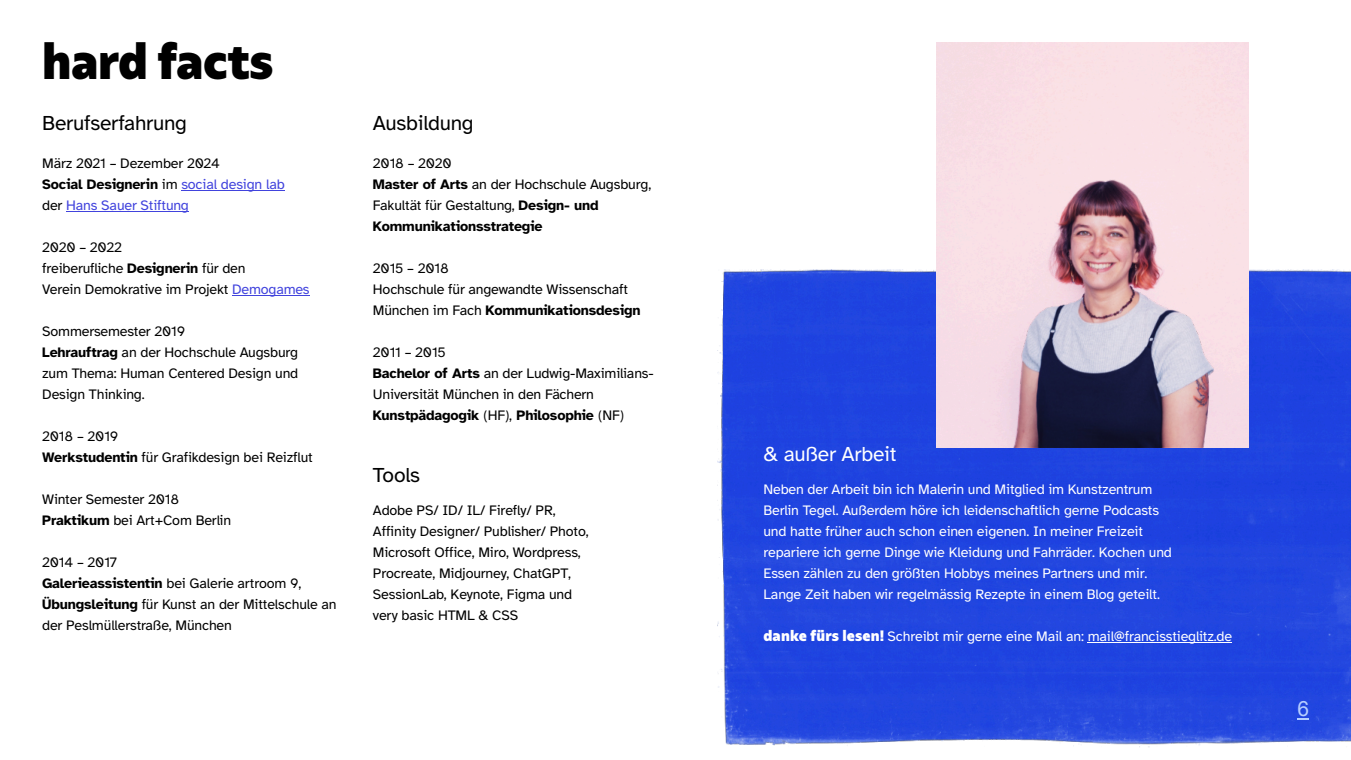
<style>
.page{position:relative;width:1351px;height:760px;background:#fff}
.page>*{position:absolute;margin:0;border:0;box-sizing:border-box;transform-origin:0 0}
.t1{font:47.25px "Norges Sans";letter-spacing:-.01em;color:#000}
.t2{font:21px "Atkinson Hyperlegible";letter-spacing:-.01em;color:#000}
.t3{font:21px "Atkinson Hyperlegible";letter-spacing:-.01em;color:#fff}
.t4{font:21px "Arial";color:#b6ceff}
.t5{font:14.25px "Atkinson Hyperlegible";letter-spacing:-.01em;color:#000}
.t6{font:14.25px "Atkinson Hyperlegible";letter-spacing:-.01em;color:#fff}
.t7{font:700 14.25px "Atkinson Hyperlegible";letter-spacing:-.01em;color:#000}
.t8{font:14.25px "Atkinson Hyperlegible";letter-spacing:-.01em;color:#4143dd}
.s1{font-weight:400}
.s2{font-weight:400;color:#4143dd}
.s3{color:#000}
.s4{font-weight:700}
.s5{color:#4143dd}
.s6{font-family:"Norges Sans"}
</style>
<div class="page">
<img style="left:718px;top:270px;width:633px;height:477px">
<div style="left:937px;top:42px;width:312px;height:405px;background:#fae0e6"></div>
<img style="left:1014px;top:180px;width:199px;height:267px">
<svg style="left:1297px;top:718px;width:12px;height:2px"></svg>
<hr style="left:181px;top:190px;width:104px;height:1px;background:#4143dd">
<hr style="left:66px;top:211px;width:123px;height:1px;background:#4143dd">
<hr style="left:232px;top:295px;width:78px;height:1px;background:#4143dd">
<hr style="left:1088px;top:642px;width:144px;height:1px;background:#fff">
<p class="t1" style="left:42px;top:42px;width:233px">hard facts</p>
<p class="t2" style="left:42px;top:113px;width:146px">Berufserfahrung</p>
<p class="t5" style="left:42px;top:157px;width:179px">März 2021 – Dezember 2024</p>
<p class="t7" style="left:42px;top:178px;width:244px">Social Designerin <span class="s1">im</span> <span class="s2">social design lab</span></p>
<p class="t8" style="left:42px;top:199px;width:148px"><span class="s3">der</span> Hans Sauer Stiftung</p>
<p class="t5" style="left:42px;top:241px;width:81px">2020 – 2022</p>
<p class="t5" style="left:42px;top:262px;width:205px">freiberufliche <span class="s4">Designerin</span> für den</p>
<p class="t5" style="left:42px;top:283px;width:269px">Verein Demokrative im Projekt <span class="s5">Demogames</span></p>
<p class="t5" style="left:42px;top:325px;width:145px">Sommersemester 2019</p>
<p class="t5" style="left:42px;top:346px;width:258px"><span class="s4">Lehrauftrag</span> an der Hochschule Augsburg</p>
<p class="t5" style="left:42px;top:367px;width:258px">zum Thema: Human Centered Design und</p>
<p class="t5" style="left:42px;top:388px;width:104px">Design Thinking.</p>
<p class="t5" style="left:42px;top:430px;width:78px">2018 – 2019</p>
<p class="t5" style="left:42px;top:451px;width:272px"><span class="s4">Werkstudentin</span> für Grafikdesign bei Reizflut</p>
<p class="t5" style="left:42px;top:493px;width:139px">Winter Semester 2018</p>
<p class="t5" style="left:42px;top:514px;width:191px"><span class="s4">Praktikum</span> bei Art+Com Berlin</p>
<p class="t5" style="left:42px;top:556px;width:76px">2014 – 2017</p>
<p class="t5" style="left:42px;top:577px;width:261px"><span class="s4">Galerieassistentin</span> bei Galerie artroom 9,</p>
<p class="t5" style="left:42px;top:598px;width:296px"><span class="s4">Übungsleitung</span> für Kunst an der Mittelschule an</p>
<p class="t5" style="left:42px;top:619px;width:191px">der Peslmüllerstraße, München</p>
<p class="t2" style="left:373px;top:113px;width:102px">Ausbildung</p>
<p class="t5" style="left:373px;top:157px;width:80px">2018 – 2020</p>
<p class="t5" style="left:373px;top:178px;width:280px"><span class="s4">Master of Arts</span> an der Hochschule Augsburg,</p>
<p class="t5" style="left:373px;top:199px;width:227px">Fakultät für Gestaltung, <span class="s4">Design- und</span></p>
<p class="t7" style="left:373px;top:220px;width:171px">Kommunikationsstrategie</p>
<p class="t5" style="left:373px;top:262px;width:78px">2015 – 2018</p>
<p class="t5" style="left:373px;top:283px;width:257px">Hochschule für angewandte Wissenschaft</p>
<p class="t7" style="left:373px;top:304px;width:269px"><span class="s1">München im Fach</span> Kommunikationsdesign</p>
<p class="t5" style="left:373px;top:346px;width:75px">2011 – 2015</p>
<p class="t5" style="left:373px;top:367px;width:282px"><span class="s4">Bachelor of Arts</span> an der Ludwig-Maximilians-</p>
<p class="t5" style="left:373px;top:388px;width:223px">Universität München in den Fächern</p>
<p class="t7" style="left:373px;top:409px;width:253px">Kunstpädagogik <span class="s1">(HF),</span> Philosophie <span class="s1">(NF)</span></p>
<p class="t2" style="left:373px;top:465px;width:49px">Tools</p>
<p class="t5" style="left:373px;top:503px;width:184px">Adobe PS/ ID/ IL/ Firefly/ PR,</p>
<p class="t5" style="left:373px;top:524px;width:217px">Affinity Designer/ Publisher/ Photo,</p>
<p class="t5" style="left:373px;top:545px;width:209px">Microsoft Office, Miro, Wordpress,</p>
<p class="t5" style="left:373px;top:566px;width:200px">Procreate, Midjourney, ChatGPT,</p>
<p class="t5" style="left:373px;top:587px;width:201px">SessionLab, Keynote, Figma und</p>
<p class="t5" style="left:373px;top:608px;width:147px">very basic HTML &amp; CSS</p>
<p class="t3" style="left:763px;top:445px;width:135px">&amp; außer Arbeit</p>
<p class="t6" style="left:763px;top:482px;width:390px">Neben der Arbeit bin ich Malerin und Mitglied im Kunstzentrum</p>
<p class="t6" style="left:763px;top:503px;width:397px">Berlin Tegel. Außerdem höre ich leidenschaftlich gerne Podcasts</p>
<p class="t6" style="left:763px;top:524px;width:381px">und hatte früher auch schon einen eigenen. In meiner Freizeit</p>
<p class="t6" style="left:763px;top:545px;width:410px">repariere ich gerne Dinge wie Kleidung und Fahrräder. Kochen und</p>
<p class="t6" style="left:763px;top:566px;width:385px">Essen zählen zu den größten Hobbys meines Partners und mir.</p>
<p class="t6" style="left:763px;top:587px;width:398px">Lange Zeit haben wir regelmässig Rezepte in einem Blog geteilt.</p>
<p class="t6" style="left:763px;top:629px;width:470px"><span class="s6">danke fürs lesen!</span> Schreibt mir gerne eine Mail an: mail@francisstieglitz.de</p>
<p class="t4" style="left:1297px;top:701px;width:13px">6</p>
</div>
